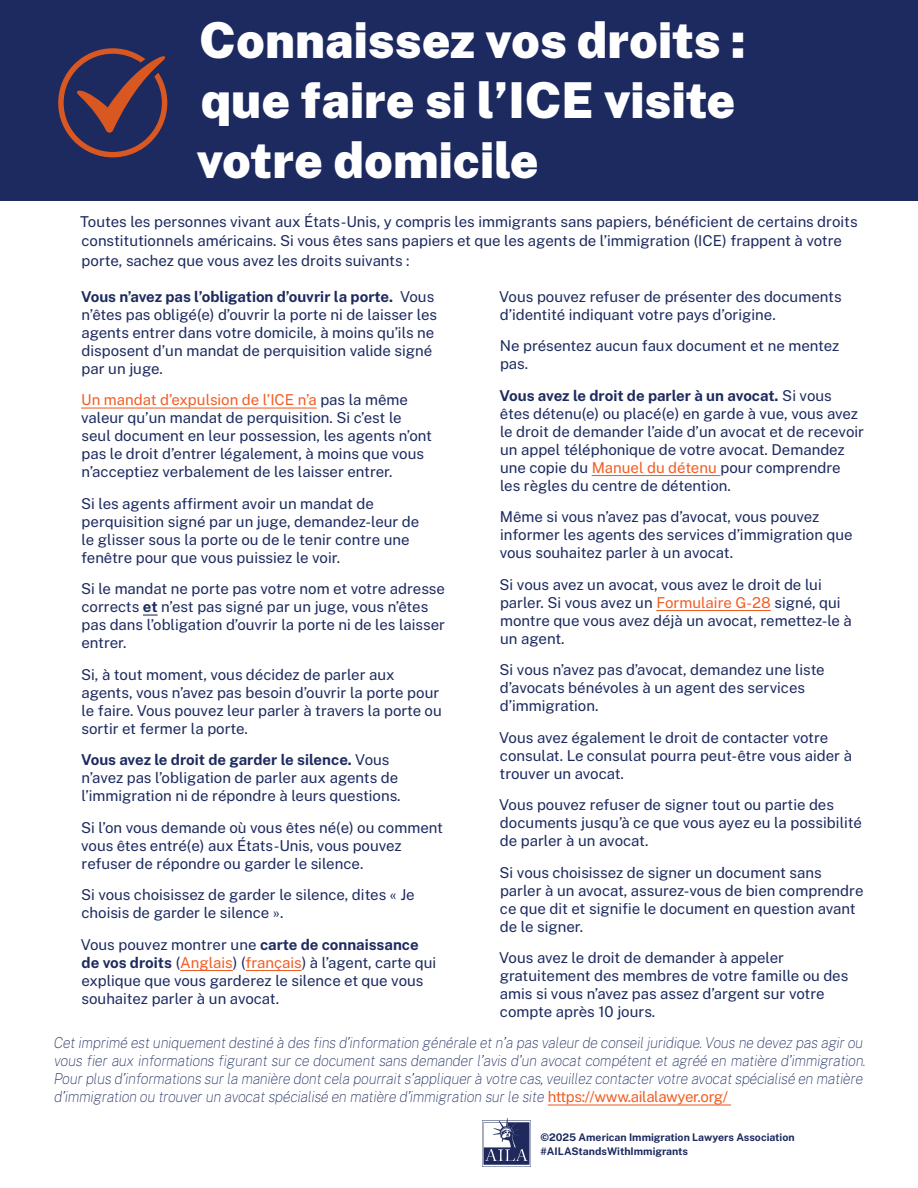
<style>
.page{position:relative;width:918px;height:1188px;background:#fff}
.page>*{position:absolute;margin:0;border:0;box-sizing:border-box;transform-origin:0 0}
.t1{font:900 49.5px/60px "Public Sans";color:#fff}
.t2{font:15px/18px "Public Sans";color:#1c2a5f}
.t3{font:italic 15px/18px "Public Sans";letter-spacing:-.025em;color:#1c2a5f}
.t4{font:700 10.5px "Public Sans";color:#1c2a5f}
.s1{font-weight:700}
.s2{color:#f15d24}
.s3{font-style:normal;color:#f15d24}
</style>
<div class="page">
<hr style="left:81px;top:408px;width:236px;height:1px;background:#f15d24">
<svg style="left:143px;top:615px;width:15px;height:1px"></svg>
<hr style="left:180px;top:970px;width:53px;height:1px;background:#f15d24">
<hr style="left:246px;top:970px;width:56px;height:1px;background:#f15d24">
<hr style="left:592px;top:475px;width:128px;height:1px;background:#f15d24">
<hr style="left:656px;top:610px;width:115px;height:1px;background:#f15d24">
<div style="left:0;top:0;width:918px;height:201px;background:#1c2a5f"></div>
<svg style="left:58px;top:48px;width:109px;height:109px"></svg>
<hr style="left:548px;top:1104px;width:183px;height:2px;background:#f15d24">
<img style="left:483px;top:1119px;width:47px;height:48px">
<p class="t1" style="left:197px;top:6px;width:551px">Connaissez vos droits : que faire si l’ICE visite votre domicile</p>
<p class="t2" style="left:80px;top:211px;width:779px;line-height:19.5px">Toutes les personnes vivant aux États-Unis, y compris les immigrants sans papiers, bénéficient de certains droits constitutionnels américains. Si vous êtes sans papiers et que les agents de l’immigration (ICE) frappent à votre porte, sachez que vous avez les droits suivants :</p>
<p class="t2" style="left:81px;top:287px;width:358px"><span class="s1">Vous n’avez pas l’obligation d’ouvrir la porte.</span> Vous n’êtes pas obligé(e) d’ouvrir la porte ni de laisser les agents entrer dans votre domicile, à moins qu’ils ne disposent d’un mandat de perquisition valide signé par un juge.</p>
<p class="t2" style="left:81px;top:390px;width:352px"><span class="s2">Un mandat d’expulsion de l’ICE n’a</span> pas la même valeur qu’un mandat de perquisition. Si c’est le seul document en leur possession, les agents n’ont pas le droit d’entrer légalement, à moins que vous n’acceptiez verbalement de les laisser entrer.</p>
<p class="t2" style="left:81px;top:494px;width:340px">Si les agents affirment avoir un mandat de perquisition signé par un juge, demandez-leur de le glisser sous la porte ou de le tenir contre une fenêtre pour que vous puissiez le voir.</p>
<p class="t2" style="left:81px;top:579px;width:366px">Si le mandat ne porte pas votre nom et votre adresse corrects <span class="s1">et</span> n’est pas signé par un juge, vous n’êtes pas dans l’obligation d’ouvrir la porte ni de les laisser entrer.</p>
<p class="t2" style="left:81px;top:665px;width:362px">Si, à tout moment, vous décidez de parler aux agents, vous n’avez pas besoin d’ouvrir la porte pour le faire. Vous pouvez leur parler à travers la porte ou sortir et fermer la porte.</p>
<p class="t2" style="left:81px;top:750px;width:321px"><span class="s1">Vous avez le droit de garder le silence.</span> Vous n’avez pas l’obligation de parler aux agents de l’immigration ni de répondre à leurs questions.</p>
<p class="t2" style="left:81px;top:818px;width:363px">Si l’on vous demande où vous êtes né(e) ou comment vous êtes entré(e) aux États-Unis, vous pouvez refuser de répondre ou garder le silence.</p>
<p class="t2" style="left:81px;top:885px;width:335px">Si vous choisissez de garder le silence, dites « Je choisis de garder le silence ».</p>
<p class="t2" style="left:81px;top:935px;width:357px">Vous pouvez montrer une <span class="s1">carte de connaissance de vos droits</span> (<span class="s2">Anglais</span>) (<span class="s2">français</span>) à l’agent, carte qui explique que vous garderez le silence et que vous souhaitez parler à un avocat.</p>
<p class="t2" style="left:499px;top:287px;width:344px">Vous pouvez refuser de présenter des documents d’identité indiquant votre pays d’origine.</p>
<p class="t2" style="left:500px;top:336px;width:341px">Ne présentez aucun faux document et ne mentez pas.</p>
<p class="t2" style="left:500px;top:386px;width:366px"><span class="s1">Vous avez le droit de parler à un avocat.</span> Si vous êtes détenu(e) ou placé(e) en garde à vue, vous avez le droit de demander l’aide d’un avocat et de recevoir un appel téléphonique de votre avocat. Demandez une copie du <span class="s2">Manuel du détenu</span> pour comprendre<br>les règles du centre de détention.</p>
<p class="t2" style="left:500px;top:507px;width:354px">Même si vous n’avez pas d’avocat, vous pouvez informer les agents des services d’immigration que vous souhaitez parler à un avocat.</p>
<p class="t2" style="left:500px;top:575px;width:354px">Si vous avez un avocat, vous avez le droit de lui parler. Si vous avez un <span class="s2">Formulaire G-28</span> signé, qui montre que vous avez déjà un avocat, remettez-le à un agent.</p>
<p class="t2" style="left:500px;top:660px;width:327px">Si vous n’avez pas d’avocat, demandez une liste d’avocats bénévoles à un agent des services d’immigration.</p>
<p class="t2" style="left:499px;top:728px;width:354px">Vous avez également le droit de contacter votre consulat. Le consulat pourra peut-être vous aider à trouver un avocat.</p>
<p class="t2" style="left:499px;top:795px;width:364px">Vous pouvez refuser de signer tout ou partie des documents jusqu’à ce que vous ayez eu la possibilité de parler à un avocat.</p>
<p class="t2" style="left:500px;top:863px;width:365px">Si vous choisissez de signer un document sans parler à un avocat, assurez-vous de bien comprendre ce que dit et signifie le document en question avant de le signer.</p>
<p class="t2" style="left:499px;top:948px;width:351px">Vous avez le droit de demander à appeler gratuitement des membres de votre famille ou des amis si vous n’avez pas assez d’argent sur votre compte après 10 jours.</p>
<p class="t3" style="left:54px;top:1033px;width:814px">Cet imprimé est uniquement destiné à des fins d’information générale et n’a pas valeur de conseil juridique. Vous ne devez pas agir ou vous fier aux informations figurant sur ce document sans demander l’avis d’un avocat compétent et agréé en matière d’immigration.<br>Pour plus d’informations sur la manière dont cela pourrait s’appliquer à votre cas, veuillez contacter votre avocat spécialisé en matière d’immigration ou trouver un avocat spécialisé en matière d’immigration sur le site <span class="s3">https://www.ailalawyer.org/</span></p>
<p class="t4" style="left:540px;top:1129px;width:256px">©2025 American Immigration Lawyers Association</p>
<p class="t4" style="left:540px;top:1143px;width:149px">#AILAStandsWithImmigrants</p>
</div>
